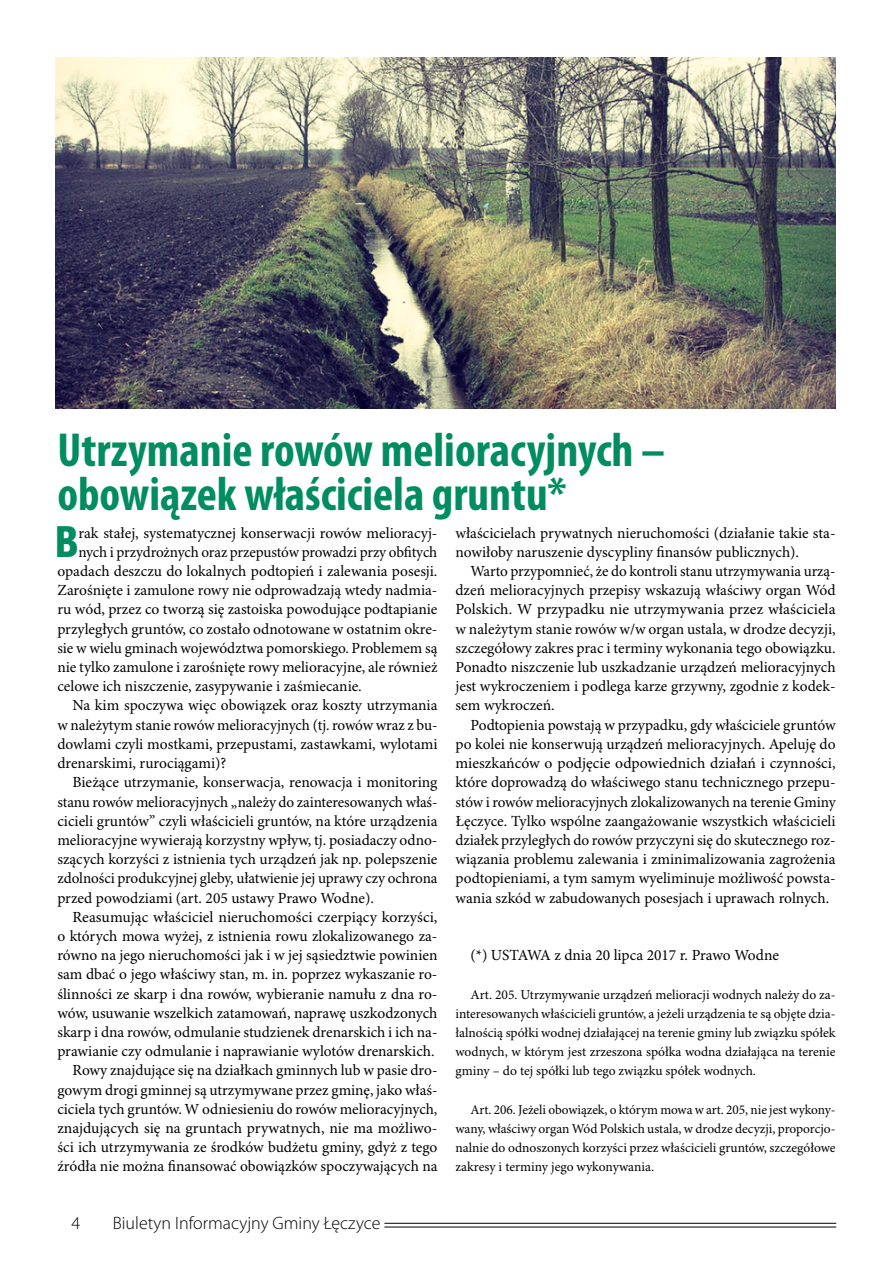
<style>
.page{position:relative;width:893px;height:1263px;background:#fff}
.page>*{position:absolute;margin:0;border:0;box-sizing:border-box;transform-origin:0 0}
.t1{font:700 condensed 48px/45px "Myriad Pro";color:#018d5f}
.t2{font:700 condensed 40.95px "Bernino Sans";color:#018d5f}
.t3{font:300 18px "Myriad Pro";color:#000}
.t4{font:15.45px/19.2px "Minion Pro";color:#000;text-align:justify}
.t5{font:13.5px/19.2px "Minion Pro";color:#000;text-align:justify}
</style>
<div class="page">
<hr style="left:384px;top:1223px;width:452px;height:1px;background:#000">
<hr style="left:384px;top:1227px;width:452px;height:1px;background:#000">
<img style="left:56px;top:58px;width:780px;height:350px">
<h1 class="t1" style="left:57px;top:428px;width:609px">Utrzymanie rowów melioracyjnych – obowiązek właściciela gruntu*</h1>
<h2 class="t2" style="left:55px;top:517px;width:25px">B</h2>
<p class="t4" style="left:78px;top:524px;width:361px">rak stałej, systematycznej konserwacji rowów melioracyj-</p>
<p class="t4" style="left:455px;top:524px;width:382px">właścicielach prywatnych nieruchomości (działanie takie sta&shy;nowiłoby naruszenie dyscypliny finansów publicznych).</p>
<p class="t4" style="left:455px;top:562px;width:382px;text-indent:15px">Warto przypomnieć, że do kontroli stanu utrzymywania urzą&shy;dzeń melioracyjnych przepisy wskazują właściwy organ Wód Polskich. W przypadku nie utrzymywania przez właściciela w należytym stanie rowów w/w organ ustala, w drodze decyzji, szczegółowy zakres prac i terminy wykonania tego obowiązku.<br>Ponadto niszczenie lub uszkadzanie urządzeń melioracyjnych jest wykroczeniem i podlega karze grzywny, zgodnie z kodek&shy;sem wykroczeń.</p>
<p class="t4" style="left:455px;top:716px;width:382px;text-indent:15px">Podtopienia powstają w przypadku, gdy właściciele gruntów po kolei nie konserwują urządzeń melioracyjnych. Apeluję do mieszkańców o podjęcie odpowiednich działań i czynności, które doprowadzą do właściwego stanu technicznego przepu&shy;stów i rowów melioracyjnych zlokalizowanych na terenie Gminy Łęczyce. Tylko wspólne zaangażowanie wszystkich właścicieli działek przyległych do rowów przyczyni się do skutecznego roz&shy;wiązania problemu zalewania i zminimalizowania zagrożenia podtopieniami, a tym samym wyeliminuje możliwość powsta&shy;wania szkód w zabudowanych posesjach i uprawach rolnych.</p>
<p class="t4" style="left:78px;top:543px;width:360px">nych i przydrożnych oraz przepustów prowadzi przy obfitych</p>
<p class="t4" style="left:57px;top:562px;width:382px">opadach deszczu do lokalnych podtopień i zalewania posesji.</p>
<p class="t4" style="left:57px;top:581px;width:382px">Zarośnięte i zamulone rowy nie odprowadzają wtedy nadmia-</p>
<p class="t4" style="left:57px;top:600px;width:382px">ru wód, przez co tworzą się zastoiska powodujące podtapianie</p>
<p class="t4" style="left:57px;top:620px;width:382px">przyległych gruntów, co zostało odnotowane w ostatnim okre-</p>
<p class="t4" style="left:57px;top:639px;width:382px">sie w wielu gminach województwa pomorskiego. Problemem są</p>
<p class="t4" style="left:57px;top:658px;width:382px">nie tylko zamulone i zarośnięte rowy melioracyjne, ale również</p>
<p class="t4" style="left:57px;top:677px;width:306px">celowe ich niszczenie, zasypywanie i zaśmiecanie.</p>
<p class="t4" style="left:72px;top:697px;width:367px">Na kim spoczywa więc obowiązek oraz koszty utrzymania</p>
<p class="t4" style="left:57px;top:716px;width:382px">w należytym stanie rowów melioracyjnych (tj. rowów wraz z bu-</p>
<p class="t4" style="left:57px;top:735px;width:382px">dowlami czyli mostkami, przepustami, zastawkami, wylotami</p>
<p class="t4" style="left:57px;top:754px;width:170px">drenarskimi, rurociągami)?</p>
<p class="t4" style="left:72px;top:773px;width:367px">Bieżące utrzymanie, konserwacja, renowacja i monitoring</p>
<p class="t4" style="left:57px;top:792px;width:382px">stanu rowów melioracyjnych „należy do zainteresowanych właś-</p>
<p class="t4" style="left:57px;top:812px;width:382px">cicieli gruntów” czyli właścicieli gruntów, na które urządzenia</p>
<p class="t4" style="left:57px;top:831px;width:382px">melioracyjne wywierają korzystny wpływ, tj. posiadaczy odno-</p>
<p class="t4" style="left:57px;top:850px;width:382px">szących korzyści z istnienia tych urządzeń jak np. polepszenie</p>
<p class="t4" style="left:57px;top:869px;width:382px">zdolności produkcyjnej gleby, ułatwienie jej uprawy czy ochrona</p>
<p class="t4" style="left:57px;top:888px;width:318px">przed powodziami (art. 205 ustawy Prawo Wodne).</p>
<p class="t4" style="left:72px;top:908px;width:367px">Reasumując właściciel nieruchomości czerpiący korzyści,</p>
<p class="t4" style="left:57px;top:927px;width:382px">o których mowa wyżej, z istnienia rowu zlokalizowanego za-</p>
<p class="t4" style="left:57px;top:946px;width:382px">równo na jego nieruchomości jak i w jej sąsiedztwie powinien</p>
<p class="t4" style="left:57px;top:965px;width:382px">sam dbać o jego właściwy stan, m. in. poprzez wykaszanie ro-</p>
<p class="t4" style="left:57px;top:984px;width:382px">ślinności ze skarp i dna rowów, wybieranie namułu z dna ro-</p>
<p class="t4" style="left:57px;top:1004px;width:382px">wów, usuwanie wszelkich zatamowań, naprawę uszkodzonych</p>
<p class="t4" style="left:57px;top:1023px;width:382px">skarp i dna rowów, odmulanie studzienek drenarskich i ich na-</p>
<p class="t4" style="left:57px;top:1042px;width:379px">prawianie czy odmulanie i naprawianie wylotów drenarskich.</p>
<p class="t4" style="left:72px;top:1061px;width:367px">Rowy znajdujące się na działkach gminnych lub w pasie dro-</p>
<p class="t4" style="left:57px;top:1080px;width:382px">gowym drogi gminnej są utrzymywane przez gminę, jako właś-</p>
<p class="t4" style="left:57px;top:1100px;width:382px">ciciela tych gruntów. W odniesieniu do rowów melioracyjnych,</p>
<p class="t4" style="left:57px;top:1119px;width:382px">znajdujących się na gruntach prywatnych, nie ma możliwo-</p>
<p class="t4" style="left:57px;top:1138px;width:382px">ści ich utrzymywania ze środków budżetu gminy, gdyż z tego</p>
<p class="t4" style="left:57px;top:1157px;width:382px">źródła nie można finansować obowiązków spoczywających na</p>
<p class="t4" style="left:470px;top:946px;width:310px">(*) USTAWA z dnia 20 lipca 2017 r. Prawo Wodne</p>
<p class="t5" style="left:455px;top:985px;width:382px;text-indent:15px">Art. 205. Utrzymywanie urządzeń melioracji wodnych należy do za&shy;interesowanych właścicieli gruntów, a jeżeli urządzenia te są objęte dzia&shy;łalnością spółki wodnej działającej na terenie gminy lub związku spółek wodnych, w którym jest zrzeszona spółka wodna działająca na terenie gminy – do tej spółki lub tego związku spółek wodnych.</p>
<p class="t5" style="left:455px;top:1100px;width:382px;text-indent:15px">Art. 206. Jeżeli obowiązek, o którym mowa w art. 205, nie jest wykony&shy;wany, właściwy organ Wód Polskich ustala, w drodze decyzji, proporcjo&shy;nalnie do odnoszonych korzyści przez właścicieli gruntów, szczegółowe zakresy i terminy jego wykonywania.</p>
<p class="t3" style="left:71px;top:1213px;width:10px">4</p>
<p class="t3" style="left:113px;top:1213px;width:269px">Biuletyn Informacyjny Gminy Łęczyce</p>
</div>
